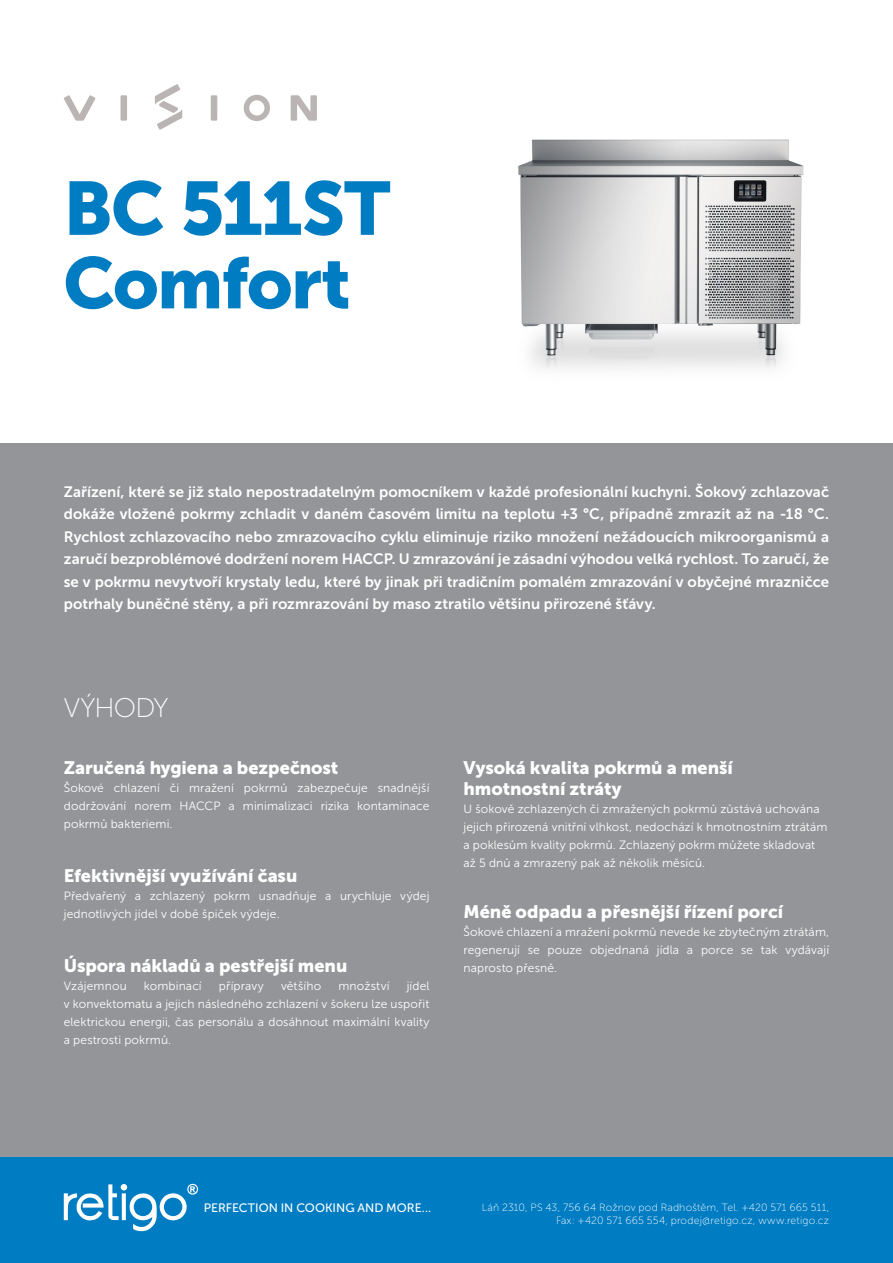
<style>
.page{position:relative;width:893px;height:1263px;background:#fff}
.page>*{position:absolute;margin:0;border:0;box-sizing:border-box;transform-origin:0 0}
.t1{font:75px "Museo Sans 900";letter-spacing:-.025em;color:#007cc2}
.t2{font:72px "Museo Sans 900";letter-spacing:-.025em;color:#007cc2}
.t3{font:27px "Museo Sans 100";letter-spacing:-.03em;color:#fff}
.M_nadpis{font:18px/21px "Museo Sans 900";color:#fff}
.perex{font:15px/22.5px "Museo Sans 700";color:#fff;text-align:justify}
.t4{font:12.15px "Museo Sans 500";color:#fff}
.P1{font:12px/18px "Museo Sans 300";letter-spacing:.01em;color:#fff;text-align:justify}
.M_nadpis-2{font:12px/18px "Museo Sans 300";letter-spacing:.01em;color:#fff}
.t5{font:10.5px/13.5px "Museo Sans 100";letter-spacing:.015em;color:#fff;text-align:right}
</style>
<div class="page">
<div style="left:0;top:1157px;width:893px;height:106px;background:#007cc2"></div>
<svg style="left:64px;top:1184px;width:134px;height:48px"></svg>
<div style="left:0;top:443px;width:893px;height:714px;background:#939598"></div>
<svg style="left:244px;top:95px;width:26px;height:26px"></svg>
<svg style="left:155px;top:84px;width:27px;height:46px"></svg>
<svg style="left:64px;top:95px;width:32px;height:26px"></svg>
<div style="left:211px;top:95px;width:6px;height:26px;background:#bab5b4"></div>
<div style="left:121px;top:95px;width:6px;height:26px;background:#bab5b4"></div>
<svg style="left:291px;top:95px;width:26px;height:26px"></svg>
<img style="left:518px;top:139px;width:286px;height:230px">
<h1 class="t1" style="left:63px;top:166px;width:329px">BC 511ST</h1>
<h1 class="t2" style="left:63px;top:242px;width:289px">Comfort</h1>
<p class="perex" style="left:64px;top:480px;width:767px">Zařízení, které se již stalo nepostradatelným pomocníkem v každé profesionální kuchyni. Šokový zchlazovač dokáže vložené pokrmy zchladit v daném časovém limitu na teplotu +3 °C, případně zmrazit až na -18 °C.<br>Rychlost zchlazovacího nebo zmrazovacího cyklu eliminuje riziko množení nežádoucích mikroorganismů a zaručí bezproblémové dodržení norem HACCP. U zmrazování je zásadní výhodou velká rychlost. To zaručí, že se v pokrmu nevytvoří krystaly ledu, které by jinak při tradičním pomalém zmrazování v obyčejné mrazničce potrhaly buněčné stěny, a při rozmrazování by maso ztratilo většinu přirozené šťávy.</p>
<h2 class="t3" style="left:64px;top:694px;width:106px">VÝHODY</h2>
<p class="M_nadpis" style="left:64px;top:757px;width:276px">Zaručená hygiena a bezpečnost</p>
<p class="P1" style="left:64px;top:779px;width:367px">Šokové chlazení či mražení pokrmů zabezpečuje snadnější dodržování norem HACCP a minimalizaci rizika kontaminace pokrmů bakteriemi.</p>
<p class="M_nadpis" style="left:64px;top:865px;width:235px">Efektivnější využívání času</p>
<p class="P1" style="left:64px;top:887px;width:367px">Předvařený a zchlazený pokrm usnadňuje a urychluje výdej jednotlivých jídel v době špiček výdeje.</p>
<p class="M_nadpis" style="left:64px;top:955px;width:285px">Úspora nákladů a pestřejší menu</p>
<p class="P1" style="left:64px;top:977px;width:64px">Vzájemnou</p>
<p class="P1" style="left:144px;top:977px;width:59px">kombinací</p>
<p class="P1" style="left:219px;top:977px;width:46px">přípravy</p>
<p class="P1" style="left:281px;top:977px;width:42px">většího</p>
<p class="P1" style="left:338px;top:977px;width:53px">množství</p>
<p class="P1" style="left:64px;top:977px;width:367px;text-indent:343px">jídel v konvektomatu a jejich následného zchlazení v šokeru lze uspořit elektrickou energii, čas personálu a dosáhnout maximální kvality a pestrosti pokrmů.</p>
<p class="M_nadpis" style="left:463px;top:757px;width:271px">Vysoká kvalita pokrmů a menší hmotnostní ztráty</p>
<p class="M_nadpis-2" style="left:463px;top:800px;width:366px">U šokově zchlazených či zmražených pokrmů zůstává uchována jejich přirozená vnitřní vlhkost, nedochází k hmotnostním ztrátám a poklesům kvality pokrmů. Zchlazený pokrm můžete skladovat až 5 dnů a zmrazený pak až několik měsíců.</p>
<p class="M_nadpis" style="left:463px;top:901px;width:321px">Méně odpadu a přesnější řízení porcí</p>
<p class="P1" style="left:463px;top:923px;width:367px">Šokové chlazení a mražení pokrmů nevede ke zbytečným ztrátám, regenerují se pouze objednaná jídla a porce se tak vydávají naprosto přesně.</p>
<p class="t4" style="left:204px;top:1201px;width:229px">PERFECTION IN COOKING AND MORE...</p>
<p class="t5" style="left:482px;top:1201px;width:349px">Láň 2310, PS 43, 756 64 Rožnov pod Radhoštěm, Tel. +420 571 665 511,<br>Fax: +420 571 665 554, prodej@retigo.cz, www.retigo.cz</p>
</div>
